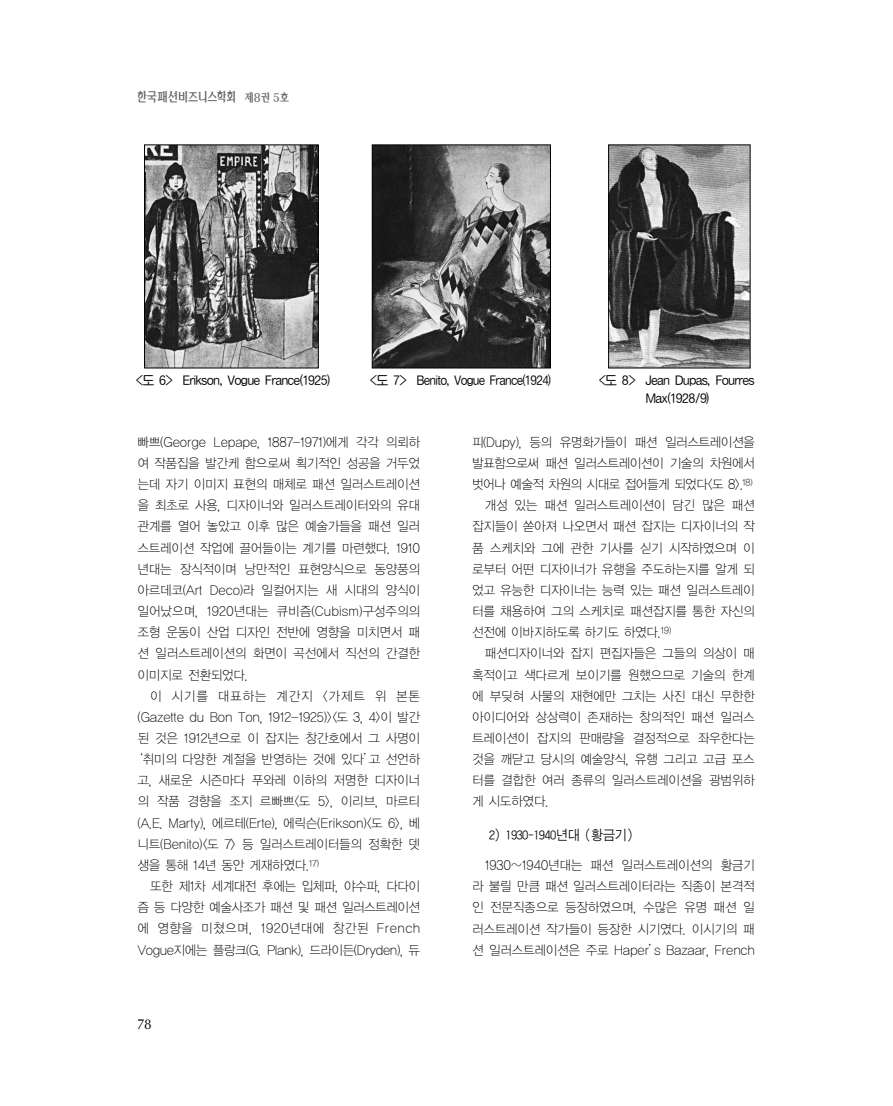
<style>
.page{position:relative;width:893px;height:1106px;background:#fff}
.page>*{position:absolute;margin:0;border:0;box-sizing:border-box;transform-origin:0 0}
.t1{font:14.25px "Optima";color:#000;scale:.95 1}
.t2{font:13.5px "J Cmg J";letter-spacing:-.065em;color:#000;scale:.95 1}
.t3{font:12.9px/21.1px "YGO11";letter-spacing:-.085em;color:#000;text-align:justify;scale:.95 1}
.t4{font:12.9px "YGO11";letter-spacing:-.105em;color:#000;scale:.95 1}
.t5{font:12.9px "YGO11";letter-spacing:-.065em;color:#000;scale:.95 1}
.t6{font:12.9px "YGO11";letter-spacing:-.035em;color:#000;scale:.95 1}
.t7{font:12.9px "YGO11";color:#000;scale:.95 1}
.t8{font:12.75px/18px "J Cna RUDE";letter-spacing:-.065em;color:#000;text-align:center;scale:.95 1}
.t9{font:11.25px "Sol L";color:#666;scale:.95 1}
.s1{font-family:"Dfas";font-size:12.3px}
</style>
<div class="page">
<img style="left:146px;top:147px;width:170px;height:219px">
<div style="left:144px;top:145px;width:174px;height:223px;border:1px solid #000"></div>
<img style="left:374px;top:147px;width:174px;height:219px">
<div style="left:372px;top:145px;width:178px;height:223px;border:1px solid #000"></div>
<img style="left:610px;top:147px;width:138px;height:219px">
<div style="left:608px;top:145px;width:142px;height:223px;border:1px solid #000"></div>
<p class="t9" style="left:137px;top:92px;width:162px"><span class="s1">A</span> 제8권 5호</p>
<p class="t8" style="left:136px;top:372px;width:206px">&lt;도 6&gt; Erikson, Vogue France(1925)</p>
<p class="t8" style="left:369px;top:372px;width:193px">&lt;도 7&gt; Benito, Vogue France(1924)</p>
<p class="t8" style="left:598px;top:372px;width:166px">&lt;도 8&gt; Jean Dupas, Fourres<br>Max(1928/9)</p>
<p class="t3" style="left:137px;top:432px;width:300px">빠쁘(George Lepape, 1887-1971)에게 각각 의뢰하 여 작품집을 발간케 함으로써 획기적인 성공을 거두었 는데 자기 이미지 표현의 매체로 패션 일러스트레이션 을 최초로 사용, 디자이너와 일러스트레이터와의 유대 관계를 열어 놓았고 이후 많은 예술가들을 패션 일러 스트레이션 작업에 끌어들이는 계기를 마련했다. 1910 년대는 장식적이며 낭만적인 표현양식으로 동양풍의 아르데코(Art Deco)라 일컬어지는 새 시대의 양식이 일어났으며, 1920년대는 큐비즘(Cubism)구성주의의 조형 운동이 산업 디자인 전반에 영향을 미치면서 패 션 일러스트레이션의 화면이 곡선에서 직선의 간결한 이미지로 전환되었다.</p>
<p class="t7" style="left:150px;top:690px;width:286px">이 시기를 대표하는 계간지 &lt;가제트 위 본톤</p>
<p class="t5" style="left:137px;top:711px;width:300px">(Gazette du Bon Ton, 1912-1925)&gt;&lt;도 3, 4&gt;이 발간</p>
<p class="t3" style="left:137px;top:728px;width:300px">된 것은 1912년으로 이 잡지는 창간호에서 그 사명이</p>
<p class="t3" style="left:131px;top:749px;width:306px">‘취미의 다양한 계절을 반영하는 것에 있다’고 선언하</p>
<p class="t3" style="left:137px;top:770px;width:300px">고, 새로운 시즌마다 푸와레 이하의 저명한 디자이너</p>
<p class="t3" style="left:137px;top:791px;width:300px">의 작품 경향을 조지 르빠쁘&lt;도 5&gt;, 이리브, 마르티</p>
<p class="t5" style="left:137px;top:817px;width:300px">(A.E. Marty), 에르테(Erte), 에릭슨(Erikson)&lt;도 6&gt;, 베</p>
<p class="t3" style="left:137px;top:834px;width:300px">니트(Benito)&lt;도 7&gt; 등 일러스트레이터들의 정확한 뎃</p>
<p class="t3" style="left:137px;top:855px;width:193px">생을 통해 14년 동안 게재하였다.<sup>17)</sup></p>
<p class="t4" style="left:150px;top:880px;width:286px">또한 제1차 세계대전 후에는 입체파, 야수파, 다다이</p>
<p class="t4" style="left:137px;top:901px;width:300px">즘 등 다양한 예술사조가 패션 및 패션 일러스트레이션</p>
<p class="t6" style="left:137px;top:922px;width:300px">에 영향을 미쳤으며, 1920년대에 창간된 French</p>
<p class="t3" style="left:137px;top:939px;width:300px">Vogue지에는 플랑크(G. Plank), 드라이든(Dryden), 듀</p>
<p class="t1" style="left:137px;top:1018px;width:17px">78</p>
<p class="t3" style="left:471px;top:432px;width:300px">피(Dupy), 등의 유명화가들이 패션 일러스트레이션을</p>
<p class="t4" style="left:471px;top:457px;width:300px">발표함으로써 패션 일러스트레이션이 기술의 차원에서</p>
<p class="t4" style="left:471px;top:478px;width:297px">벗어나 예술적 차원의 시대로 접어들게 되었다&lt;도 8&gt;.<sup>18)</sup></p>
<p class="t3" style="left:484px;top:495px;width:286px">개성 있는 패션 일러스트레이션이 담긴 많은 패션</p>
<p class="t3" style="left:471px;top:516px;width:300px">잡지들이 쏟아져 나오면서 패션 잡지는 디자이너의 작</p>
<p class="t3" style="left:471px;top:538px;width:300px">품 스케치와 그에 관한 기사를 싣기 시작하였으며 이</p>
<p class="t3" style="left:471px;top:559px;width:300px">로부터 어떤 디자이너가 유행을 주도하는지를 알게 되</p>
<p class="t3" style="left:471px;top:580px;width:300px">었고 유능한 디자이너는 능력 있는 패션 일러스트레이</p>
<p class="t3" style="left:471px;top:601px;width:300px">터를 채용하여 그의 스케치로 패션잡지를 통한 자신의</p>
<p class="t3" style="left:471px;top:622px;width:212px">선전에 이바지하도록 하기도 하였다.<sup>19)</sup></p>
<p class="t3" style="left:484px;top:643px;width:286px">패션디자이너와 잡지 편집자들은 그들의 의상이 매</p>
<p class="t3" style="left:471px;top:665px;width:300px">혹적이고 색다르게 보이기를 원했으므로 기술의 한계</p>
<p class="t3" style="left:471px;top:686px;width:300px">에 부딪혀 사물의 재현에만 그치는 사진 대신 무한한</p>
<p class="t3" style="left:471px;top:707px;width:300px">아이디어와 상상력이 존재하는 창의적인 패션 일러스</p>
<p class="t3" style="left:471px;top:728px;width:300px">트레이션이 잡지의 판매량을 결정적으로 좌우한다는</p>
<p class="t3" style="left:471px;top:749px;width:300px">것을 깨닫고 당시의 예술양식, 유행 그리고 고급 포스</p>
<p class="t3" style="left:471px;top:770px;width:300px">터를 결합한 여러 종류의 일러스트레이션을 광범위하</p>
<p class="t3" style="left:471px;top:791px;width:82px">게 시도하였다.</p>
<p class="t2" style="left:488px;top:829px;width:154px">2) 1930-1940년대 (황금기)</p>
<p class="t3" style="left:471px;top:855px;width:300px;text-indent:13px">1930~1940년대는 패션 일러스트레이션의 황금기 라 불릴 만큼 패션 일러스트레이터라는 직종이 본격적 인 전문직종으로 등장하였으며, 수많은 유명 패션 일 러스트레이션 작가들이 등장한 시기였다. 이시기의 패 션 일러스트레이션은 주로 Haper’s Bazaar, French</p>
</div>
